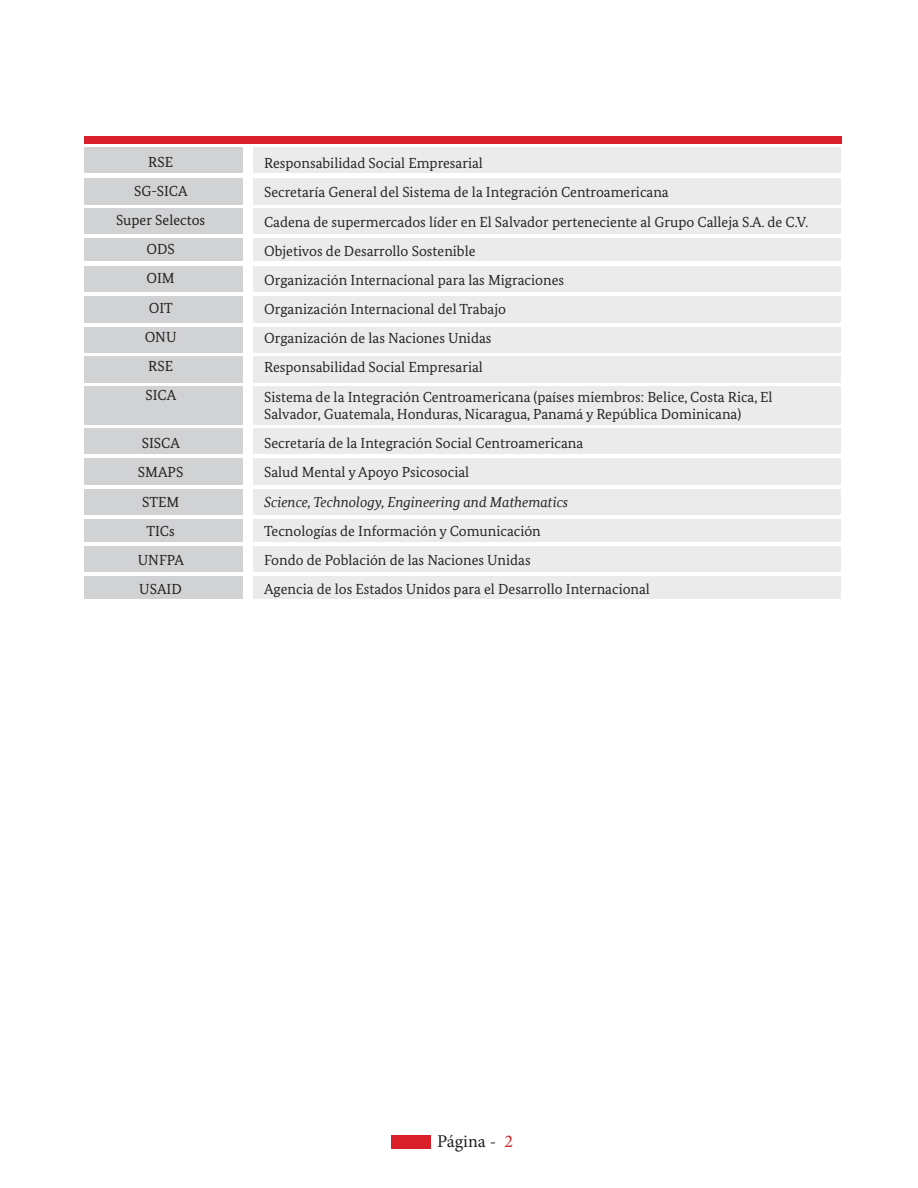
<style>
.page{position:relative;width:918px;height:1188px;background:#fff}
.page>*{position:absolute;margin:0;border:0;box-sizing:border-box;transform-origin:0 0}
.t1{font:18px "Minion Pro";letter-spacing:-.005em;color:#231f20}
.t2{font:14.55px/29.1px "Bundes Serif";color:#231f20}
.t3{font:italic 14.55px "Bundes Serif";color:#231f20}
.s1{color:#d1232a}
</style>
<div class="page">
<div style="left:391px;top:1135px;width:40px;height:14px;background:#d91f29"></div>
<div style="left:84px;top:137px;width:757px;height:7px;background:#d91f29"></div>
<div style="left:84px;top:178px;width:159px;height:26px;background:#d1d2d4"></div>
<div style="left:253px;top:178px;width:588px;height:26px;background:#ebebec"></div>
<div style="left:84px;top:148px;width:159px;height:25px;background:#d1d2d4"></div>
<div style="left:253px;top:148px;width:588px;height:25px;background:#ebebec"></div>
<div style="left:84px;top:209px;width:159px;height:25px;background:#d1d2d4"></div>
<div style="left:253px;top:209px;width:588px;height:25px;background:#ebebec"></div>
<div style="left:84px;top:296px;width:159px;height:26px;background:#d1d2d4"></div>
<div style="left:253px;top:296px;width:588px;height:26px;background:#ebebec"></div>
<div style="left:84px;top:266px;width:159px;height:25px;background:#d1d2d4"></div>
<div style="left:84px;top:239px;width:159px;height:22px;background:#d1d2d4"></div>
<div style="left:253px;top:266px;width:588px;height:25px;background:#ebebec"></div>
<div style="left:84px;top:327px;width:159px;height:25px;background:#d1d2d4"></div>
<div style="left:253px;top:327px;width:588px;height:25px;background:#ebebec"></div>
<div style="left:84px;top:356px;width:159px;height:26px;background:#d1d2d4"></div>
<div style="left:253px;top:356px;width:588px;height:26px;background:#ebebec"></div>
<div style="left:84px;top:387px;width:159px;height:38px;background:#d1d2d4"></div>
<div style="left:253px;top:387px;width:588px;height:38px;background:#ebebec"></div>
<div style="left:253px;top:239px;width:588px;height:22px;background:#ebebec"></div>
<div style="left:84px;top:459px;width:159px;height:26px;background:#d1d2d4"></div>
<div style="left:253px;top:459px;width:588px;height:26px;background:#ebebec"></div>
<div style="left:84px;top:428px;width:159px;height:26px;background:#d1d2d4"></div>
<div style="left:253px;top:428px;width:588px;height:26px;background:#ebebec"></div>
<div style="left:84px;top:489px;width:159px;height:26px;background:#d1d2d4"></div>
<div style="left:253px;top:489px;width:588px;height:26px;background:#ebebec"></div>
<div style="left:84px;top:519px;width:159px;height:22px;background:#d1d2d4"></div>
<div style="left:253px;top:519px;width:588px;height:22px;background:#ebebec"></div>
<div style="left:84px;top:546px;width:159px;height:25px;background:#d1d2d4"></div>
<div style="left:253px;top:546px;width:588px;height:25px;background:#ebebec"></div>
<div style="left:84px;top:576px;width:159px;height:22px;background:#d1d2d4"></div>
<div style="left:253px;top:576px;width:588px;height:22px;background:#ebebec"></div>
<p class="t2" style="left:116px;top:147px;width:91px;text-align:center">RSE<br>SG-SICA<br>Super Selectos<br>ODS<br>OIM<br>OIT<br>ONU<br>RSE<br>SICA</p>
<p class="t2" style="left:138px;top:429px;width:48px;text-align:center">SISCA<br>SMAPS<br>STEM<br>TICs<br>UNFPA<br>USAID</p>
<p class="t2" style="left:264px;top:148px;width:546px">Responsabilidad Social Empresarial<br>Secretaría General del Sistema de la Integración Centroamericana<br>Cadena de supermercados líder en El Salvador perteneciente al Grupo Calleja S.A. de C.V.<br>Objetivos de Desarrollo Sostenible<br>Organización Internacional para las Migraciones<br>Organización Internacional del Trabajo<br>Organización de las Naciones Unidas<br>Responsabilidad Social Empresarial<br>Sistema de la Integración Centroamericana (países miembros: Belice, Costa Rica, El</p>
<p class="t2" style="left:264px;top:399px;width:479px">Salvador, Guatemala, Honduras, Nicaragua, Panamá y República Dominicana)<br>Secretaría de la Integración Social Centroamericana<br>Salud Mental y Apoyo Psicosocial</p>
<p class="t3" style="left:264px;top:493px;width:306px">Science, Technology, Engineering and Mathematics</p>
<p class="t2" style="left:264px;top:516px;width:387px">Tecnologías de Información y Comunicación<br>Fondo de Población de las Naciones Unidas<br>Agencia de los Estados Unidos para el Desarrollo Internacional</p>
<p class="t1" style="left:437px;top:1129px;width:77px">Página - <span class="s1">2</span></p>
</div>
